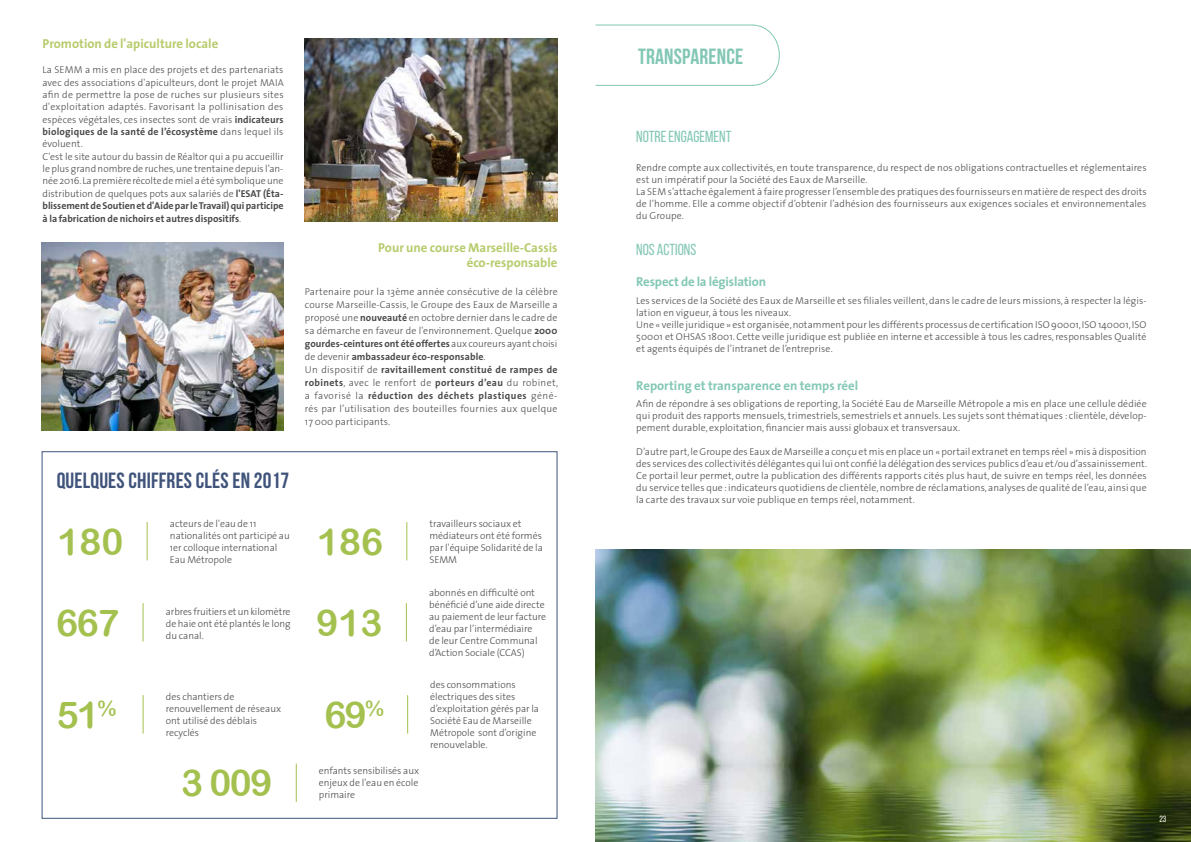
<style>
.page{position:relative;width:1191px;height:842px;background:#fff}
.page>*{position:absolute;margin:0;border:0;box-sizing:border-box;transform-origin:0 0}
.t1{font:37px "Arial Rounded MT Bold";letter-spacing:-.02em;color:#a4c14f}
.t2{font:700 22px "Bebas Neue";letter-spacing:.01em;color:#3f537b}
.t3{font:700 22px "Bebas Neue";letter-spacing:.01em;color:#82c7b5}
.t4{font:16px "Bebas Neue";color:#82c7b5}
.t5{font:700 13px/15px "The Sans";color:#b6cb6b;text-align:right}
.t6{font:700 13px "The Sans";color:#82c7b5}
.t7{font:300 10px/12px "The Sans";letter-spacing:.01em;color:#4a4a49}
.t8{font:9px "Bebas Neue";color:#fff}
.s1{font-weight:700}
</style>
<div class="page">
<img style="left:42px;top:243px;width:241px;height:188px">
<img style="left:595px;top:550px;width:596px;height:292px">
<img style="left:305px;top:38px;width:252px;height:184px">
<hr style="left:406px;top:603px;width:1px;height:38px;background:#a4c14f">
<hr style="left:143px;top:695px;width:1px;height:38px;background:#a4c14f">
<hr style="left:407px;top:695px;width:1px;height:38px;background:#a4c14f">
<hr style="left:296px;top:763px;width:1px;height:39px;background:#a4c14f">
<hr style="left:147px;top:522px;width:1px;height:38px;background:#a4c14f">
<hr style="left:406px;top:522px;width:1px;height:38px;background:#a4c14f">
<hr style="left:143px;top:603px;width:1px;height:38px;background:#a4c14f">
<svg style="left:595px;top:24px;width:185px;height:62px"></svg>
<h3 class="t5" style="left:43px;top:35px;width:177px">Promotion de l'apiculture locale</h3>
<p class="t7" style="left:43px;top:63px;width:243px;line-height:12.4px">La SEMM a mis en place des projets et des partenariats avec des associations d'apiculteurs, dont le projet MAIA afin de permettre la pose de ruches sur plusieurs sites d'exploitation adaptés. Favorisant la pollinisation des espèces végétales, ces insectes sont de vrais <span class="s1">indicateurs biologiques de la santé de l’écosystème</span> dans lequel ils évoluent.<br>C'est le site autour du bassin de Réaltor qui a pu accueillir le plus grand nombre de ruches, une trentaine depuis l’an&shy;née 2016. La première récolte de miel a été symbolique une distribution de quelques pots aux salariés de <span class="s1">l'ESAT (Éta&shy;blissement de Soutien et d'Aide par le Travail) qui participe à la fabrication de nichoirs et autres dispositifs</span>.</p>
<h3 class="t5" style="left:378px;top:240px;width:181px">Pour une course Marseille-Cassis éco-responsable</h3>
<p class="t7" style="left:305px;top:284px;width:255px;line-height:13px">Partenaire pour la 13ème année consécutive de la célèbre course Marseille-Cassis, le Groupe des Eaux de Marseille a proposé une <span class="s1">nouveauté</span> en octobre dernier dans le cadre de sa démarche en faveur de l'environnement. Quelque <span class="s1">2000 gourdes-ceintures ont été offertes</span> aux coureurs ayant choisi de devenir <span class="s1">ambassadeur éco-responsable</span>.<br>Un dispositif de <span class="s1">ravitaillement constitué de rampes de robinets</span>, avec le renfort de <span class="s1">porteurs d’eau</span> du robinet, a favorisé la <span class="s1">réduction des déchets plastiques</span> géné&shy;rés par l’utilisation des bouteilles fournies aux quelque 17 000 participants.</p>
<h2 class="t2" style="left:57px;top:468px;width:234px">QUELQUES CHIFFRES CLÉS EN 2017</h2>
<h1 class="t1" style="left:57px;top:520px;width:67px">180</h1>
<p class="t7" style="left:170px;top:517px;width:121px">acteurs de l'eau de 11 nationalités ont participé au<br>1er colloque international<br>Eau Métropole</p>
<h1 class="t1" style="left:317px;top:520px;width:67px">186</h1>
<p class="t7" style="left:429px;top:517px;width:115px">travailleurs sociaux et médiateurs ont été formés par l'équipe Solidarité de la<br>SEMM</p>
<h1 class="t1" style="left:56px;top:601px;width:64px">667</h1>
<p class="t7" style="left:166px;top:605px;width:126px;text-align:justify">arbres fruitiers et un kilomètre de haie ont été plantés le long du canal.</p>
<h1 class="t1" style="left:316px;top:601px;width:67px">913</h1>
<h1 class="t1" style="left:57px;top:693px;width:61px">51<sup>%</sup></h1>
<p class="t7" style="left:166px;top:690px;width:117px">des chantiers de renouvellement de réseaux ont utilisé des déblais recyclés</p>
<h1 class="t1" style="left:324px;top:693px;width:61px">69<sup>%</sup></h1>
<h1 class="t1" style="left:181px;top:761px;width:93px">3 009</h1>
<p class="t7" style="left:319px;top:765px;width:102px;text-align:justify">enfants sensibilisés aux enjeux de l'eau en école primaire</p>
<p class="t7" style="left:429px;top:586px;width:118px">abonnés en difficulté ont bénéficié d’une aide directe au paiement de leur facture d’eau par l’intermédiaire<br>de leur Centre Communal d’Action Sociale (CCAS)</p>
<p class="t7" style="left:430px;top:678px;width:110px">des consommations électriques des sites d’exploitation gérés par la<br>Société Eau de Marseille<br>Métropole sont d’origine renouvelable.</p>
<h2 class="t3" style="left:638px;top:44px;width:107px">TRANSPARENCE</h2>
<h3 class="t4" style="left:636px;top:128px;width:97px">NOTRE ENGAGEMENT</h3>
<p class="t7" style="left:636px;top:161px;width:512px">Rendre compte aux collectivités, en toute transparence, du respect de nos obligations contractuelles et réglementaires est un impératif pour la Société des Eaux de Marseille.<br>La SEM s’attache également à faire progresser l’ensemble des pratiques des fournisseurs en matière de respect des droits de l’homme. Elle a comme objectif d’obtenir l’adhésion des fournisseurs aux exigences sociales et environnementales du Groupe.</p>
<h3 class="t4" style="left:636px;top:241px;width:61px">NOS ACTIONS</h3>
<h3 class="t6" style="left:636px;top:271px;width:131px">Respect de la législation</h3>
<p class="t7" style="left:636px;top:294px;width:512px">Les services de la Société des Eaux de Marseille et ses filiales veillent, dans le cadre de leurs missions, à respecter la légis&shy;lation en vigueur, à tous les niveaux.<br>Une « veille juridique » est organisée, notamment pour les différents processus de certification ISO 90001, ISO 140001, ISO 50001 et OHSAS 18001. Cette veille juridique est publiée en interne et accessible à tous les cadres, responsables Qualité et agents équipés de l’intranet de l’entreprise.</p>
<h3 class="t6" style="left:636px;top:374px;width:223px">Reporting et transparence en temps réel</h3>
<p class="t7" style="left:636px;top:398px;width:512px;text-align:justify">Afin de répondre à ses obligations de reporting, la Société Eau de Marseille Métropole a mis en place une cellule dédiée qui produit des rapports mensuels, trimestriels, semestriels et annuels. Les sujets sont thématiques : clientèle, dévelop&shy;pement durable, exploitation, financier mais aussi globaux et transversaux.</p>
<p class="t7" style="left:636px;top:446px;width:512px;text-align:justify">D’autre part, le Groupe des Eaux de Marseille a conçu et mis en place un « portail extranet en temps réel » mis à disposition des services des collectivités délégantes qui lui ont confié la délégation des services publics d’eau et/ou d’assainissement.<br>Ce portail leur permet, outre la publication des différents rapports cités plus haut, de suivre en temps réel, les données du service telles que : indicateurs quotidiens de clientèle, nombre de réclamations, analyses de qualité de l’eau, ainsi que la carte des travaux sur voie publique en temps réel, notamment.</p>
<p class="t8" style="left:1159px;top:814px;width:8px">23</p>
</div>
